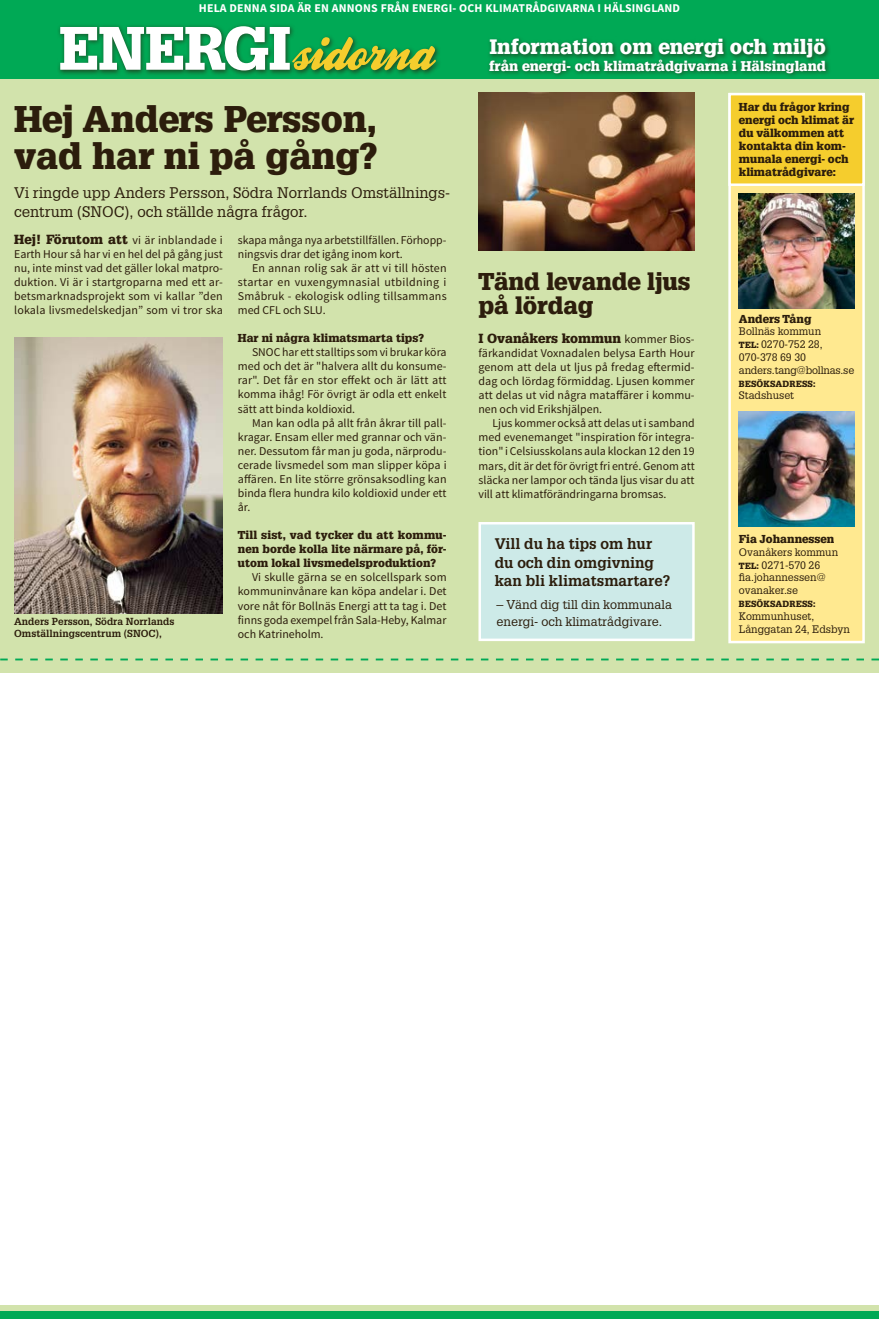
<style>
.page{position:relative;width:879px;height:1319px;background:#fff}
.page>*{position:absolute;margin:0;border:0;box-sizing:border-box;transform-origin:0 0}
.t1{font:900 36.25px/37.4px "Glypha LT Std";letter-spacing:-.005em;color:#2c1d0c}
.t2{font:900 23.75px/24.5px "Glypha LT Std";letter-spacing:-.005em;color:#2c1d0c}
.t3{font:900 20.38px "Glypha LT Std";color:#fff}
.t4{font:15px/18.8px "Glypha LT Std";color:#2c1d0c}
.t5{font:700 15px/18.8px "Glypha LT Std";color:#2c1d0c}
.t6{font:900 13.75px "Glypha LT Std";color:#fff}
.t7{font:900 12.88px "Glypha LT Std";letter-spacing:-.005em;color:#2c1d0c}
.t8{font:12.5px/16.9px "Glypha LT Std";color:#2c1d0c}
.t9{font:11.88px/14px "Source Sans Pro";color:#2c1d0c;text-align:justify}
.t10{font:700 11.88px "Source Sans Pro";letter-spacing:.015em;color:#fff}
.t11{font:900 11.25px/13.1px "Glypha LT Std";color:#2c1d0c}
.t12{font:10.62px/12.9px "Glypha LT Std";letter-spacing:-.005em;color:#2c1d0c}
.t13{font:700 10px/11.2px "Glypha LT Std";color:#2c1d0c}
.t14{font:900 8.75px "Glypha LT Std";letter-spacing:.02em;color:#2c1d0c}
.s1{font-family:"Glypha LT Std";font-weight:900;font-size:12.88px}
.s2{font-family:"Source Sans Pro";font-weight:400;font-size:11.88px}
.s3{font-weight:900;font-size:8.75px}
</style>
<div class="page">
<div style="left:0;top:0;width:879px;height:1318px;background:#d2e3ac"></div>
<div style="left:728px;top:93px;width:137px;height:550px;background:#ffe990;border:2px solid #fff"></div>
<div style="left:728px;top:93px;width:137px;height:93px;background:#f5cd2d;border:2px solid #fff"></div>
<img style="left:739px;top:411px;width:115px;height:116px">
<img style="left:739px;top:193px;width:115px;height:115px">
<img style="left:14px;top:338px;width:209px;height:275px">
<div style="left:478px;top:522px;width:216px;height:119px;background:#cdeae8;border:2px solid #fff"></div>
<img style="left:478px;top:93px;width:216px;height:158px">
<div style="left:0;top:0;width:879px;height:78px;background:#00a955"></div>
<div style="left:57px;top:23px;width:384px;height:53px;background:#2c1d0c;opacity:.65"></div>
<svg style="left:60px;top:26px;width:376px;height:44px"></svg>
<div style="left:486px;top:36px;width:345px;height:42px;background:#2c1d0c;opacity:.65"></div>
<div style="left:0;top:1311px;width:879px;height:7px;background:#00a955"></div>
<svg style="left:0;top:658px;width:879px;height:2px"></svg>
<div style="left:0;top:673px;width:879px;height:631px;background:#fff"></div>
<p class="t10" style="left:199px;top:1px;width:483px">HELA DENNA SIDA ÄR EN ANNONS FRÅN ENERGI- OCH KLIMATRÅDGIVARNA I HÄLSINGLAND</p>
<h1 class="t1" style="left:14px;top:100px;width:365px">Hej Anders Persson, vad har ni på gång?</h1>
<p class="t4" style="left:14px;top:183px;width:436px">Vi ringde upp Anders Persson, Södra Norrlands Omställnings&shy;centrum (SNOC), och ställde några frågor.</p>
<p class="t9" style="left:14px;top:233px;width:210px"><span class="s1">Hej! Förutom att</span> vi är inblandade i Earth Hour så har vi en hel del på gång just nu, inte minst vad det gäller lokal matpro&shy;duktion. Vi är i startgroparna med ett ar&shy;betsmarknadsprojekt som vi kallar ”den lokala livsmedelskedjan” som vi tror ska</p>
<p class="t9" style="left:238px;top:233px;width:210px">skapa många nya arbetstillfällen. Förhopp&shy;ningsvis drar det igång inom kort.</p>
<p class="t9" style="left:238px;top:261px;width:210px;text-indent:14px">En annan rolig sak är att vi till hösten startar en vuxengymnasial utbildning i Småbruk - ekologisk odling tillsammans med CFL och SLU.</p>
<p class="t11" style="left:238px;top:331px;width:188px">Har ni några klimatsmarta tips?</p>
<p class="t9" style="left:238px;top:345px;width:210px;text-indent:14px">SNOC har ett stalltips som vi brukar köra med och det är "halvera allt du konsume&shy;rar". Det får en stor effekt och är lätt att komma ihåg! För övrigt är odla ett enkelt sätt att binda koldioxid.</p>
<p class="t9" style="left:238px;top:416px;width:210px;text-indent:14px">Man kan odla på allt från åkrar till pall&shy;kragar. Ensam eller med grannar och vän&shy;ner. Dessutom får man ju goda, närprodu&shy;cerade livsmedel som man slipper köpa i affären. En lite större grönsaksodling kan binda flera hundra kilo koldioxid under ett år.</p>
<p class="t11" style="left:238px;top:528px;width:210px;line-height:14px;text-align:justify">Till sist, vad tycker du att kommu&shy;nen borde kolla lite närmare på, för&shy;utom lokal livsmedelsproduktion?</p>
<p class="t9" style="left:238px;top:570px;width:210px;text-indent:14px">Vi skulle gärna se en solcellspark som kommuninvånare kan köpa andelar i. Det vore nåt för Bollnäs Energi att ta tag i. Det finns goda exempel från Sala-Heby, Kalmar och Katrineholm.</p>
<p class="t13" style="left:14px;top:615px;width:162px">Anders Persson, Södra Norrlands<br>Omställningscentrum (SNOC),</p>
<h3 class="t3" style="left:489px;top:35px;width:338px">Information om energi och miljö</h3>
<p class="t6" style="left:489px;top:57px;width:338px">från energi- och klimatrådgivarna i Hälsingland</p>
<h2 class="t2" style="left:478px;top:269px;width:213px">Tänd levande ljus på lördag</h2>
<p class="t7" style="left:478px;top:330px;width:217px">I Ovanåkers kommun <span class="s2">kommer Bios-</span></p>
<p class="t9" style="left:478px;top:346px;width:218px">färkandidat Voxnadalen belysa Earth Hour genom att dela ut ljus på fredag eftermid&shy;dag och lördag förmiddag. Ljusen kommer att delas ut vid några mataffärer i kommu&shy;nen och vid Erikshjälpen.</p>
<p class="t9" style="left:478px;top:416px;width:218px;text-indent:14px">Ljus kommer också att delas ut i samband med evenemanget "inspiration för integra&shy;tion" i Celsiusskolans aula klockan 12 den 19 mars, dit är det för övrigt fri entré. Genom att släcka ner lampor och tända ljus visar du att vill att klimatförändringarna bromsas.</p>
<p class="t5" style="left:495px;top:533px;width:177px">Vill du ha tips om hur du och din omgivning kan bli klimatsmartare?</p>
<p class="t8" style="left:496px;top:596px;width:177px">– Vänd dig till din kommunala energi- och klimatrådgivare.</p>
<p class="t11" style="left:739px;top:100px;width:117px">Har du frågor kring energi och klimat är du välkommen att kontakta din kom&shy;munala energi- och klimatrådgivare:</p>
<p class="t11" style="left:739px;top:312px;width:74px">Anders Tång</p>
<p class="t12" style="left:739px;top:325px;width:117px">Bollnäs kommun<br><span class="s3">TEL:</span> 0270-752 28,<br>070-378 69 30 anders.tang@bollnas.se</p>
<p class="t14" style="left:739px;top:378px;width:78px">BESÖKSADRESS:</p>
<p class="t12" style="left:739px;top:389px;width:57px">Stadshuset</p>
<p class="t11" style="left:739px;top:532px;width:97px">Fia Johannessen</p>
<p class="t12" style="left:739px;top:545px;width:101px">Ovanåkers kommun<br><span class="s3">TEL:</span> 0271-570 26 fia.johannessen@ ovanaker.se</p>
<p class="t14" style="left:739px;top:598px;width:78px">BESÖKSADRESS:</p>
<p class="t12" style="left:739px;top:609px;width:112px">Kommunhuset,<br>Långgatan 24, Edsbyn</p>
</div>
